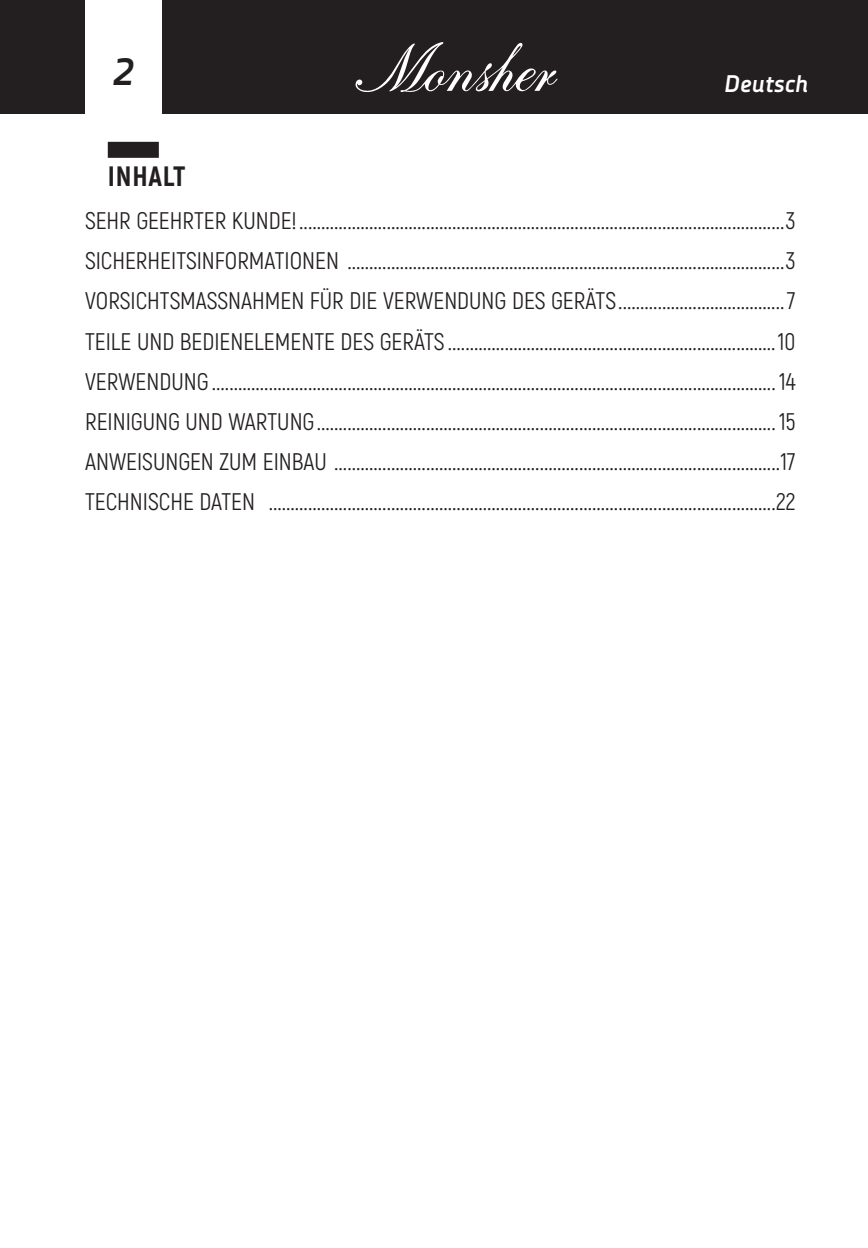
<style>
.page{position:relative;width:868px;height:1248px;background:#fff}
.page>*{position:absolute;margin:0;border:0;box-sizing:border-box;transform-origin:0 0}
.t1{font:italic 700 38px "Decima Nova Pro";color:#231f20}
.t2{font:800 28px "Akrobat";letter-spacing:.03em;color:#231f20}
.t3{font:24px/40.2px "Akrobat";color:#231f20;text-align:justify}
.t4{font:italic 700 24px "Decima Nova Pro";color:#fff}
</style>
<div class="page">
<div style="left:0;top:0;width:867px;height:113px;background:#231f20"></div>
<hr style="left:867px;top:0;width:1px;height:113px;background:#231f20">
<div style="left:85px;top:0;width:77px;height:119px;background:#fff"></div>
<svg style="left:355px;top:42px;width:202px;height:50px"></svg>
<div style="left:108px;top:142px;width:51px;height:16px;background:#231f20"></div>
<h1 class="t1" style="left:112px;top:50px;width:24px">2</h1>
<p class="t4" style="left:724px;top:70px;width:85px">Deutsch</p>
<p class="t2" style="left:108px;top:158px;width:79px">INHALT</p>
<p class="t3" style="left:85px;top:201px;width:711px">SEHR GEEHRTER KUNDE!...............................................................................................................3<br>SICHERHEITSINFORMATIONEN ....................................................................................................3<br>VORSICHTSMASSNAHMEN FÜR DIE VERWENDUNG DES GERÄTS......................................7<br>TEILE UND BEDIENELEMENTE DES GERÄTS ...........................................................................10<br>VERWENDUNG ................................................................................................................................. 14<br>REINIGUNG UND WARTUNG......................................................................................................... 15<br>ANWEISUNGEN ZUM EINBAU ......................................................................................................17<br>TECHNISCHE DATEN ....................................................................................................................22</p>
</div>
